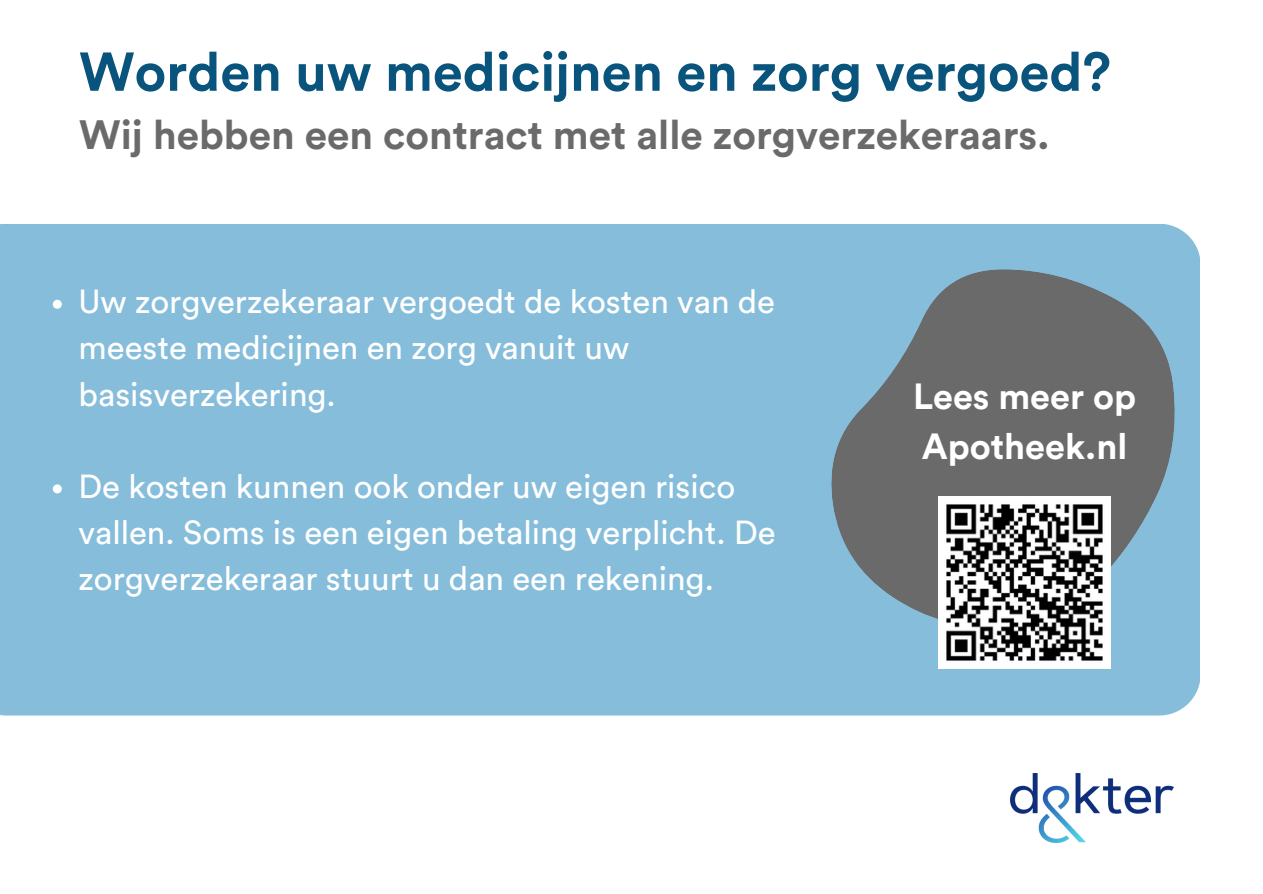
<style>
.page{position:relative;width:1263px;height:894px;background:#fff}
.page>*{position:absolute;margin:0;border:0;box-sizing:border-box;transform-origin:0 0}
.t1{font:700 54px "Circular Std";color:#09547c}
.t2{font:700 40.5px "Circular Std";color:#6a6a6a}
.t3{font:700 36px/49.5px "Circular Std";color:#fff}
.t4{font:33px/46.2px "Circular Std";color:#fff}
</style>
<div class="page">
<img style="left:1010px;top:773px;width:163px;height:69px">
<div style="left:0;top:224px;width:1200px;height:491px;background:#85bddb"></div>
<svg style="left:831px;top:269px;width:344px;height:357px;background:#71818a"></svg>
<img style="left:938px;top:496px;width:173px;height:172px">
<svg style="left:53px;top:300px;width:9px;height:9px"></svg>
<svg style="left:53px;top:484px;width:9px;height:9px"></svg>
<p class="t1" style="left:79px;top:47px;width:1033px">Worden uw medicijnen en zorg vergoed?</p>
<p class="t2" style="left:79px;top:116px;width:972px">Wij hebben een contract met alle zorgverzekeraars.</p>
<h1 class="t4" style="left:79px;top:280px;width:698px">Uw zorgverzekeraar vergoedt de kosten van de meeste medicijnen en zorg vanuit uw basisverzekering.</h1>
<h2 class="t4" style="left:79px;top:464px;width:699px">De kosten kunnen ook onder uw eigen risico vallen. Soms is een eigen betaling verplicht. De zorgverzekeraar stuurt u dan een rekening.</h2>
<p class="t3" style="left:913px;top:373px;width:225px">Lees meer op<br>Apotheek.nl</p>
</div>
